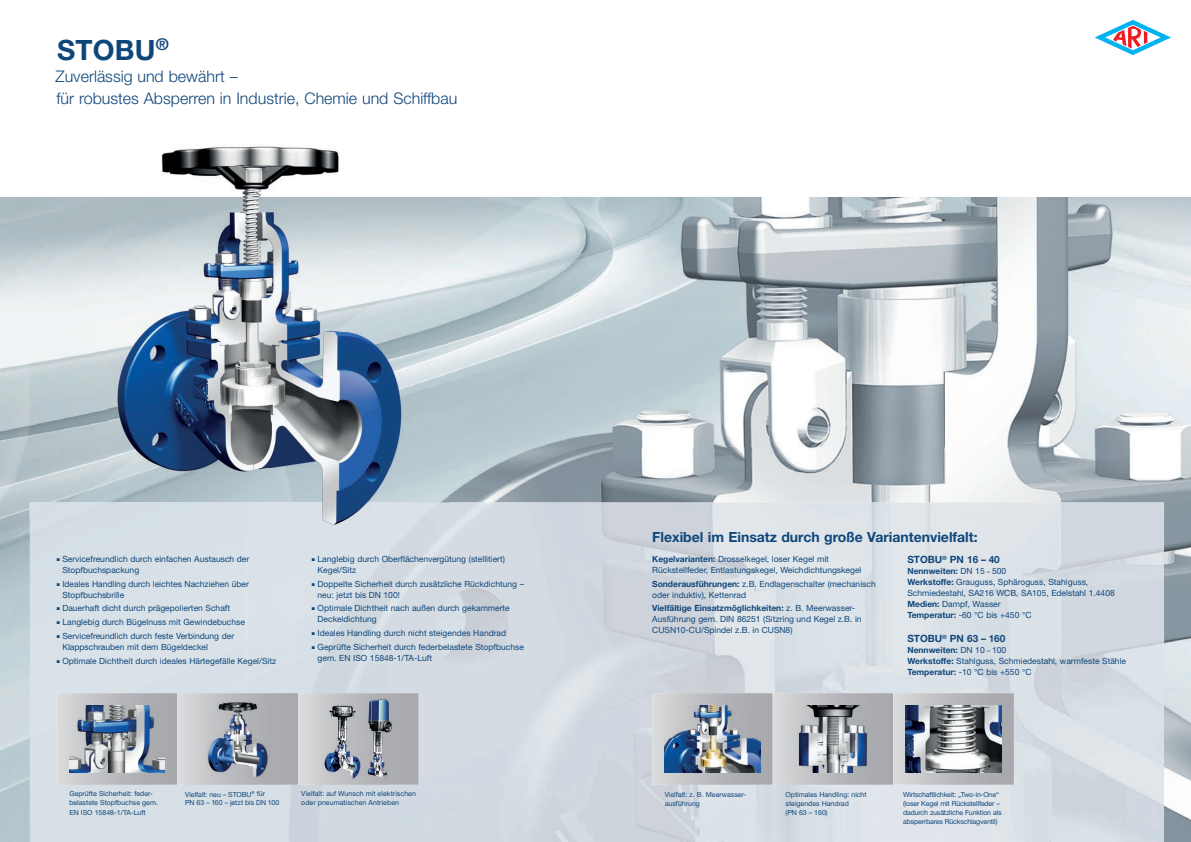
<style>
.page{position:relative;width:1191px;height:842px;background:#fff}
.page>*{position:absolute;margin:0;border:0;box-sizing:border-box;transform-origin:0 0}
.t1{font:700 28px "Helvetica Neue LT Pro";letter-spacing:.01em;color:#0f467a}
.t2{font:300 16px/22px "Helvetica Neue LT Pro";color:#0f467a}
.t3{font:700 14px "Helvetica Neue LT Pro";color:#0f467a}
.t4{font:700 10px "Helvetica Neue LT Pro";color:#0f467a}
.t5{font:8.5px/11px "Helvetica Neue LT Pro";color:#0f467a}
.t6{font:7px/9px "Helvetica Neue LT Pro";color:#0f467a}
.t7{font:7px/9px "Helvetica Neue LT Pro";letter-spacing:-.02em;color:#0f467a}
.s1{font-weight:700}
.s2{font-size:7px}
</style>
<div class="page">
<img style="left:0;top:197px;width:109px;height:322px">
<img style="left:449px;top:197px;width:742px;height:322px">
<img style="left:413px;top:197px;width:36px;height:305px">
<img style="left:1164px;top:519px;width:27px;height:323px">
<div style="left:30px;top:706px;width:30px;height:136px;background:#d6e0e6"></div>
<img style="left:670px;top:785px;width:70px;height:57px">
<svg style="left:57px;top:693px;width:361px;height:92px;background:#bdbec1"></svg>
<img style="left:205px;top:701px;width:65px;height:77px">
<img style="left:69px;top:705px;width:95px;height:68px">
<svg style="left:652px;top:693px;width:362px;height:92px;background:#bcbdc1"></svg>
<img style="left:785px;top:705px;width:95px;height:68px">
<img style="left:665px;top:705px;width:95px;height:68px">
<img style="left:905px;top:705px;width:96px;height:68px">
<img style="left:109px;top:146px;width:304px;height:390px">
<img style="left:322px;top:702px;width:42px;height:77px">
<img style="left:366px;top:697px;width:28px;height:82px">
<svg style="left:1094px;top:20px;width:77px;height:35px"></svg>
<h1 class="t1" style="left:57px;top:32px;width:113px">STOBU<sup>®</sup></h1>
<h2 class="t2" style="left:55px;top:65px;width:403px">Zuverlässig und bewährt –<br>für robustes Absperren in Industrie, Chemie und Schiffbau</h2>
<p class="t5" style="left:62px;top:553px;width:188px;text-indent:-6px">■ Servicefreundlich durch einfachen Austausch der<br>Stopfbuchspackung</p>
<p class="t5" style="left:62px;top:578px;width:188px;text-indent:-6px">■ Ideales Handling durch leichtes Nachziehen über<br>Stopfbuchsbrille</p>
<p class="t5" style="left:57px;top:603px;width:175px">■ Dauerhaft dicht durch prägepolierten Schaft</p>
<p class="t5" style="left:57px;top:617px;width:190px">■ Langlebig durch Bügelnuss mit Gewindebuchse</p>
<p class="t5" style="left:62px;top:630px;width:173px;text-indent:-6px">■ Servicefreundlich durch feste Verbindung der<br>Klappschrauben mit dem Bügeldeckel</p>
<p class="t5" style="left:57px;top:655px;width:221px">■ Optimale Dichtheit durch ideales Härtegefälle Kegel/Sitz</p>
<p class="t5" style="left:317px;top:553px;width:189px;text-indent:-6px">■ Langlebig durch Oberflächenvergütung (stellitiert)<br>Kegel/Sitz</p>
<p class="t5" style="left:317px;top:578px;width:208px;text-indent:-6px">■ Doppelte Sicherheit durch zusätzliche Rückdichtung – neu: jetzt bis DN 100!</p>
<p class="t5" style="left:317px;top:603px;width:194px;text-indent:-6px">■ Optimale Dichtheit nach außen durch gekammerte<br>Deckeldichtung</p>
<p class="t5" style="left:312px;top:628px;width:196px">■ Ideales Handling durch nicht steigendes Handrad</p>
<p class="t5" style="left:317px;top:641px;width:208px;text-indent:-6px">■ Geprüfte Sicherheit durch federbelastete Stopfbuchse gem. EN ISO 15848-1/TA-Luft</p>
<p class="t6" style="left:69px;top:789px;width:90px">Geprüfte Sicherheit: feder&shy;belastete Stopfbuchse gem.<br>EN ISO 15848-1/TA-Luft</p>
<p class="t6" style="left:185px;top:789px;width:96px">Vielfalt: neu – STOBU<sup>®</sup> für<br>PN 63 – 160 – jetzt bis DN 100</p>
<p class="t6" style="left:301px;top:789px;width:116px">Vielfalt: auf Wunsch mit elektrischen oder pneumatischen Antrieben</p>
<h3 class="t3" style="left:652px;top:528px;width:327px">Flexibel im Einsatz durch große Variantenvielfalt:</h3>
<p class="t5" style="left:652px;top:553px;width:211px"><span class="s1">Kegelvarianten:</span> Drosselkegel, loser Kegel mit<br>Rückstellfeder, Entlastungskegel, Weichdichtungskegel</p>
<p class="t5" style="left:652px;top:578px;width:225px"><span class="s1">Sonderausführungen:</span> z.B. Endlagenschalter (mechanisch oder induktiv), Kettenrad</p>
<p class="t5" style="left:652px;top:603px;width:211px"><span class="s1">Vielfältige Einsatzmöglichkeiten:</span> z. B. Meerwasser-<br>Ausführung gem. DIN 86251 (Sitzring und Kegel z.B. in<br>CUSN10-CU/Spindel z.B. in CUSN8)</p>
<p class="t4" style="left:907px;top:553px;width:94px">STOBU<sup>®</sup> PN 16 – 40</p>
<p class="t5" style="left:907px;top:565px;width:209px"><span class="s1">Nennweiten:</span> DN 15 <span class="s2">–</span> 500<br><span class="s1">Werkstoffe:</span> Grauguss, Sphäroguss, Stahlguss, Schmiedestahl, SA216 WCB, SA105, Edelstahl 1.4408<br><span class="s1">Medien:</span> Dampf, Wasser<br><span class="s1">Temperatur:</span> -60 °C bis +450 °C</p>
<p class="t4" style="left:907px;top:633px;width:99px">STOBU<sup>®</sup> PN 63 – 160</p>
<p class="t5" style="left:907px;top:645px;width:220px"><span class="s1">Nennweiten:</span> DN 10 <span class="s2">–</span> 100<br><span class="s1">Werkstoffe:</span> Stahlguss, Schmiedestahl, warmfeste Stähle<br><span class="s1">Temperatur:</span> -10 °C bis +550 °C</p>
<p class="t6" style="left:665px;top:790px;width:83px">Vielfalt: z. B. Meerwasser&shy;ausführung</p>
<p class="t6" style="left:785px;top:790px;width:83px">Optimales Handling: nicht steigendes Handrad<br>(PN 63 – 160)</p>
<p class="t7" style="left:903px;top:790px;width:100px">Wirtschaftlichkeit: „Two-in-One“ (loser Kegel mit Rückstellfeder – dadurch zusätzliche Funktion als absperrbares Rückschlagventil)</p>
</div>
